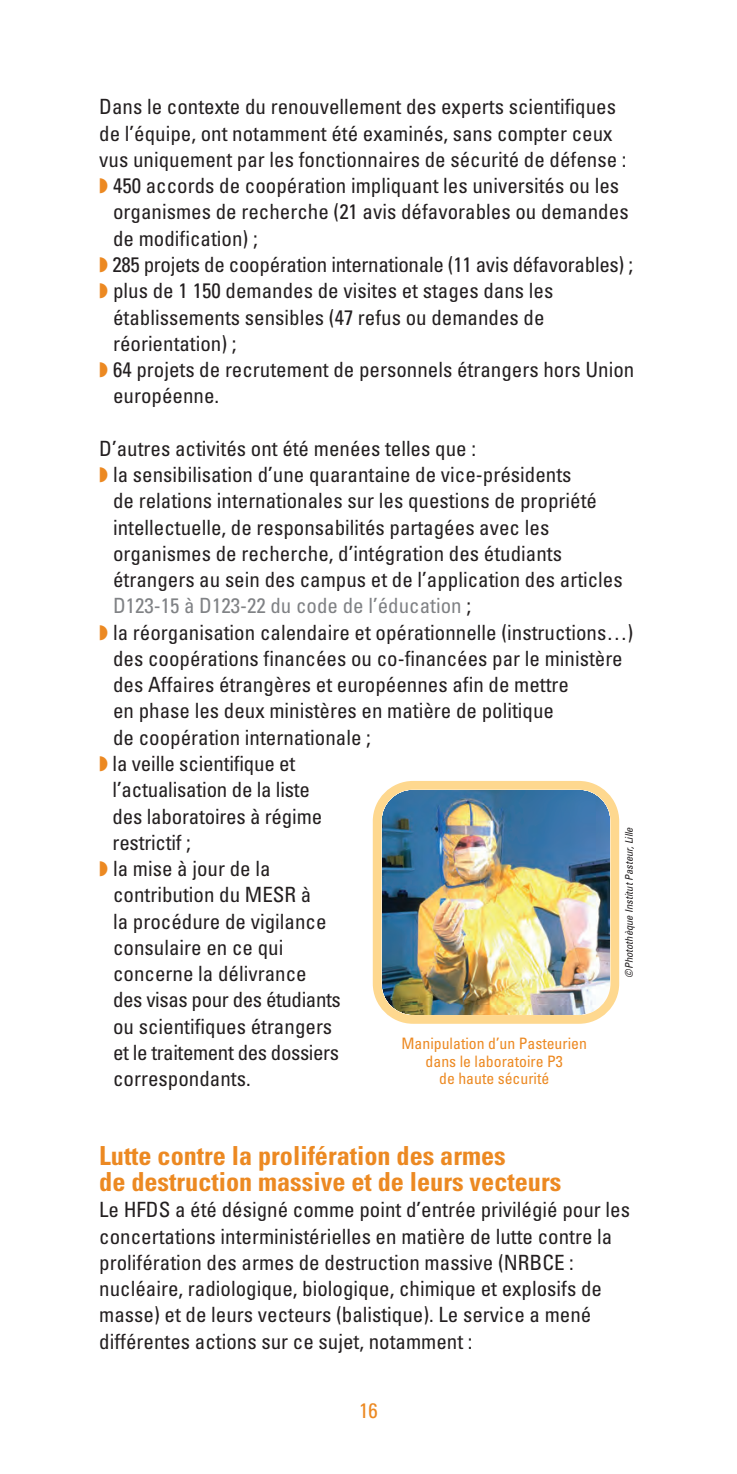
<style>
.page{position:relative;width:737px;height:1474px;background:#fff}
.page>*{position:absolute;margin:0;border:0;box-sizing:border-box;transform-origin:0 0}
.t1{font:700 condensed 26.25px/26.2px "Univers";color:#ec8922}
.t2{font:condensed 21px/26.2px "Univers";color:#231f20}
.t3{font:condensed 21px "Univers";letter-spacing:-.02em;color:#231f20}
.t4{font:condensed 21px "Univers";color:#808285}
.t5{font:condensed 21px "Univers";color:#ec8922}
.t6{font:condensed 15.75px/17.5px "Univers";color:#ec8922;text-align:center}
.t7{font:italic condensed 10.5px "Univers";letter-spacing:.005em;color:#231f20}
.s1{color:#ec8922}
.s2{color:#231f20}
</style>
<div class="page">
<img style="left:373px;top:781px;width:246px;height:242px">
<p class="t2" style="left:99px;top:96px;width:518px">Dans le contexte du renouvellement des experts scientifiques</p>
<p class="t2" style="left:99px;top:122px;width:515px">de l’équipe, ont notamment été examinés, sans compter ceux</p>
<p class="t2" style="left:99px;top:148px;width:529px">vus uniquement par les fonctionnaires de sécurité de défense :</p>
<p class="t2" style="left:99px;top:174px;width:521px"><span class="s1">◗</span> 450 accords de coopération impliquant les universités ou les</p>
<p class="t2" style="left:113px;top:201px;width:517px">organismes de recherche (21 avis défavorables ou demandes</p>
<p class="t2" style="left:113px;top:227px;width:146px">de modification) ;</p>
<p class="t2" style="left:99px;top:253px;width:535px"><span class="s1">◗</span> 285 projets de coopération internationale (11 avis défavorables) ;</p>
<p class="t2" style="left:99px;top:279px;width:455px"><span class="s1">◗</span> plus de 1 150 demandes de visites et stages dans les</p>
<p class="t2" style="left:113px;top:306px;width:433px">établissements sensibles (47 refus ou demandes de</p>
<p class="t2" style="left:113px;top:332px;width:125px">réorientation) ;</p>
<p class="t2" style="left:99px;top:358px;width:536px"><span class="s1">◗</span> 64 projets de recrutement de personnels étrangers hors Union</p>
<p class="t2" style="left:113px;top:384px;width:108px">européenne.</p>
<p class="t2" style="left:99px;top:437px;width:378px">D’autres activités ont été menées telles que :</p>
<p class="t2" style="left:99px;top:463px;width:474px"><span class="s1">◗</span> la sensibilisation d’une quarantaine de vice-présidents</p>
<p class="t2" style="left:113px;top:489px;width:485px">de relations internationales sur les questions de propriété</p>
<p class="t2" style="left:113px;top:516px;width:438px">intellectuelle, de responsabilités partagées avec les</p>
<p class="t2" style="left:113px;top:542px;width:450px">organismes de recherche, d’intégration des étudiants</p>
<p class="t2" style="left:113px;top:568px;width:511px">étrangers au sein des campus et de l’application des articles</p>
<p class="t4" style="left:113px;top:598px;width:359px">D123-15 à D123-22 du code de l’éducation <span class="s2">;</span></p>
<p class="t2" style="left:99px;top:621px;width:535px"><span class="s1">◗</span> la réorganisation calendaire et opérationnelle (instructions…)</p>
<p class="t2" style="left:113px;top:647px;width:511px">des coopérations financées ou co-financées par le ministère</p>
<p class="t2" style="left:113px;top:673px;width:457px">des Affaires étrangères et européennes afin de mettre</p>
<p class="t2" style="left:113px;top:699px;width:442px">en phase les deux ministères en matière de politique</p>
<p class="t2" style="left:113px;top:726px;width:259px">de coopération internationale ;</p>
<p class="t2" style="left:99px;top:752px;width:198px"><span class="s1">◗</span> la veille scientifique et</p>
<p class="t2" style="left:113px;top:778px;width:199px">l’actualisation de la liste</p>
<p class="t2" style="left:113px;top:804px;width:211px">des laboratoires à régime</p>
<p class="t2" style="left:113px;top:831px;width:80px">restrictif ;</p>
<p class="t2" style="left:99px;top:857px;width:173px"><span class="s1">◗</span> la mise à jour de la</p>
<p class="t2" style="left:113px;top:883px;width:200px">contribution du MESR à</p>
<p class="t2" style="left:113px;top:909px;width:215px">la procédure de vigilance</p>
<p class="t2" style="left:113px;top:936px;width:172px">consulaire en ce qui</p>
<p class="t2" style="left:113px;top:962px;width:195px">concerne la délivrance</p>
<p class="t3" style="left:113px;top:992px;width:229px">des visas pour des étudiants</p>
<p class="t2" style="left:113px;top:1014px;width:221px">ou scientifiques étrangers</p>
<p class="t3" style="left:113px;top:1044px;width:228px">et le traitement des dossiers</p>
<p class="t2" style="left:113px;top:1067px;width:139px">correspondants.</p>
<p class="t7" style="left:625px;top:977px;width:152px;rotate:-90deg">©Photothèque Institut Pasteur, Lille</p>
<p class="t6" style="left:401px;top:1036px;width:187px">Manipulation d’un Pasteurien dans le laboratoire P3<br>de haute sécurité</p>
<p class="t1" style="left:99px;top:1144px;width:463px">Lutte contre la prolifération des armes<br>de destruction massive et de leurs vecteurs</p>
<p class="t2" style="left:99px;top:1198px;width:532px">Le HFDS a été désigné comme point d’entrée privilégié pour les concertations interministérielles en matière de lutte contre la prolifération des armes de destruction massive (NRBCE : nucléaire, radiologique, biologique, chimique et explosifs de masse) et de leurs vecteurs (balistique). Le service a mené différentes actions sur ce sujet, notamment :</p>
<p class="t5" style="left:359px;top:1402px;width:20px">16</p>
</div>
